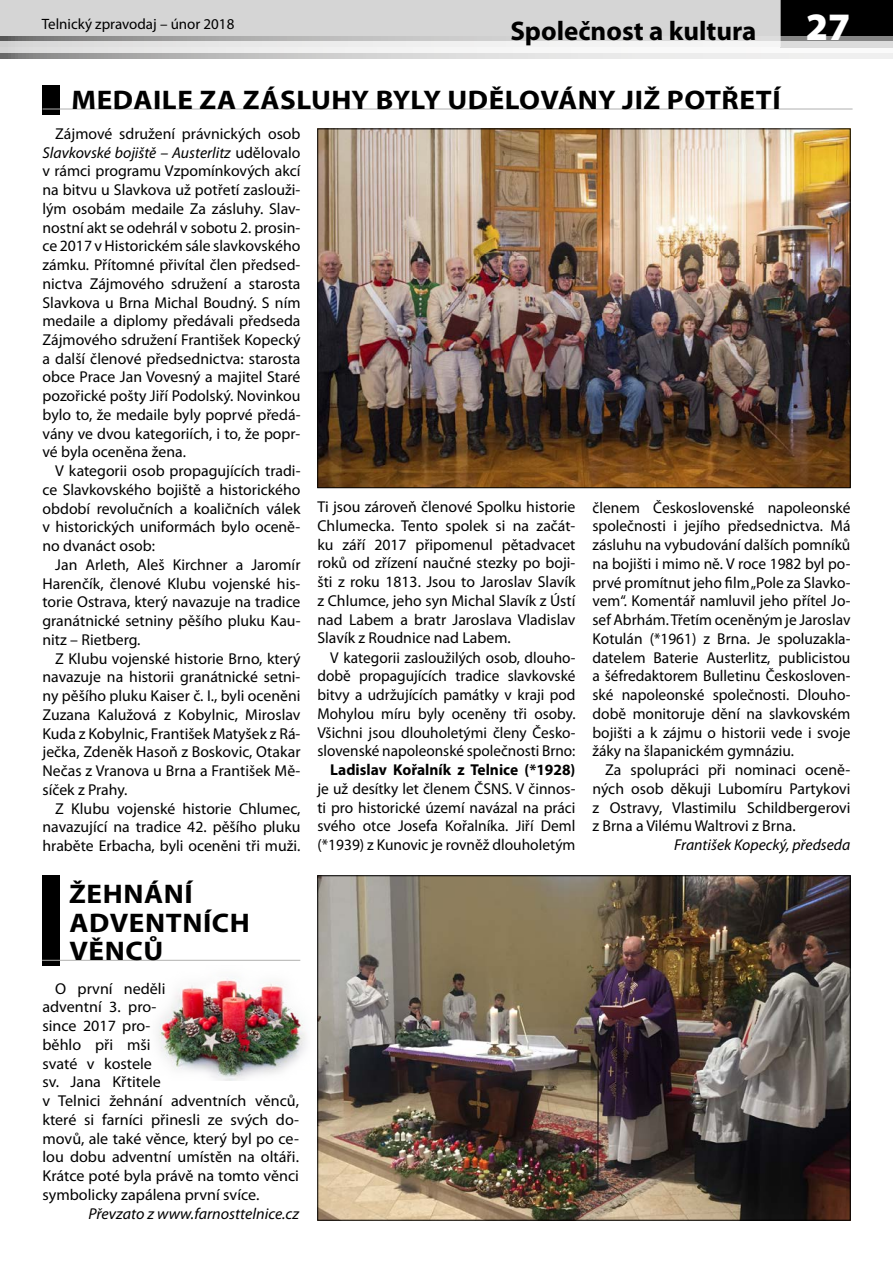
<style>
.page{position:relative;width:893px;height:1263px;background:#fff}
.page>*{position:absolute;margin:0;border:0;box-sizing:border-box;transform-origin:0 0}
.t1{font:900 39px "Myriad Pro";color:#fff}
.t2{font:700 27px/28.5px "Myriad Pro";letter-spacing:.02em;color:#000;scale:1.08 1}
.t3{font:700 27px "Myriad Pro";color:#000}
.t4{font:15.75px/18.8px "Myriad Pro";color:#000;text-align:justify}
.t5{font:italic 15.75px "Myriad Pro";color:#000}
.t6{font:700 15.75px "Myriad Pro";color:#000}
.t7{font:15px "Myriad Pro";color:#000}
.s1{font-style:italic}
</style>
<div class="page">
<div style="left:781px;top:0;width:112px;height:47px;background:#000"></div>
<div style="left:0;top:0;width:781px;height:47px;background:#d5d5d5"></div>
<svg style="left:0;top:37px;width:893px;height:21px"></svg>
<svg style="left:0;top:42px;width:893px;height:11px;fill:#f0f0f0"></svg>
<img style="left:319px;top:131px;width:529px;height:355px">
<img style="left:319px;top:877px;width:529px;height:341px">
<div style="left:43px;top:85px;width:17px;height:30px;background:#000"></div>
<hr style="left:43px;top:109px;width:810px;height:1px;background:#b1b1b0">
<div style="left:42px;top:875px;width:17px;height:91px;background:#000"></div>
<hr style="left:42px;top:960px;width:258px;height:1px;background:#b1b1b0">
<img style="left:158px;top:978px;width:148px;height:102px">
<p class="t7" style="left:42px;top:14px;width:194px">Telnický zpravodaj – únor 2018</p>
<h2 class="t3" style="left:510px;top:14px;width:248px">Společnost a kultura</h2>
<h1 class="t1" style="left:806px;top:0;width:46px">27</h1>
<h2 class="t2" style="left:72px;top:84px;width:658px">MEDAILE ZA ZÁSLUHY BYLY UDĚLOVÁNY JIŽ POTŘETÍ</h2>
<p class="t4" style="left:43px;top:124px;width:259px;text-indent:13px">Zájmové sdružení právnických osob <span class="s1">Slavkovské bojiště – Austerlitz</span> udělovalo v rámci programu Vzpomínkových akcí na bitvu u Slavkova už potřetí zaslouži&shy;lým osobám medaile Za zásluhy. Slav&shy;nostní akt se odehrál v sobotu 2. prosin&shy;ce 2017 v Historickém sále slavkovského zámku. Přítomné přivítal člen předsed&shy;nictva Zájmového sdružení a starosta Slavkova u Brna Michal Boudný. S ním medaile a diplomy předávali předseda Zájmového sdružení František Kopecký a další členové předsednictva: starosta obce Prace Jan Vovesný a majitel Staré pozořické pošty Jiří Podolský. Novinkou bylo to, že medaile byly poprvé předá&shy;vány ve dvou kategoriích, i to, že popr&shy;vé byla oceněna žena.</p>
<p class="t4" style="left:43px;top:461px;width:259px;text-indent:13px">V kategorii osob propagujících tradi&shy;ce Slavkovského bojiště a historického období revolučních a koaličních válek v historických uniformách bylo oceně&shy;no dvanáct osob:</p>
<p class="t4" style="left:43px;top:555px;width:259px;text-indent:13px">Jan Arleth, Aleš Kirchner a Jaromír Harenčík, členové Klubu vojenské his&shy;torie Ostrava, který navazuje na tradice granátnické setniny pěšího pluku Kau&shy;nitz – Rietberg.</p>
<p class="t4" style="left:43px;top:649px;width:259px;text-indent:13px">Z Klubu vojenské historie Brno, který navazuje na historii granátnické setni&shy;ny pěšího pluku Kaiser č. I., byli oceněni Zuzana Kalužová z Kobylnic, Miroslav Kuda z Kobylnic, František Matyšek z Rá&shy;ječka, Zdeněk Hasoň z Boskovic, Otakar Nečas z Vranova u Brna a František Mě&shy;síček z Prahy.</p>
<p class="t4" style="left:43px;top:799px;width:259px;text-indent:13px">Z Klubu vojenské historie Chlumec, navazující na tradice 42. pěšího pluku hraběte Erbacha, byli oceněni tři muži.</p>
<h2 class="t2" style="left:69px;top:879px;width:169px">ŽEHNÁNÍ<br>ADVENTNÍCH<br>VĚNCŮ</h2>
<p class="t4" style="left:43px;top:979px;width:258px;text-align:left;text-indent:13px">O první neděli<br>adventní 3. pro-<br>since 2017 pro-<br>běhlo při mši<br>svaté v kostele<br>sv. Jana Křtitele<br>v Telnici žehnání adventních věnců, které si farníci přinesli ze svých do&shy;movů, ale také věnce, který byl po ce&shy;lou dobu adventní umístěn na oltáři.<br>Krátce poté byla právě na tomto věnci symbolicky zapálena první svíce.</p>
<p class="t5" style="left:89px;top:1204px;width:212px">Převzato z www.farnosttelnice.cz</p>
<p class="t4" style="left:317px;top:497px;width:259px">Ti jsou zároveň členové Spolku historie Chlumecka. Tento spolek si na začát&shy;ku září 2017 připomenul pětadvacet roků od zřízení naučné stezky po boji&shy;šti z roku 1813. Jsou to Jaroslav Slavík z Chlumce, jeho syn Michal Slavík z Ústí nad Labem a bratr Jaroslava Vladislav Slavík z Roudnice nad Labem.</p>
<p class="t4" style="left:317px;top:648px;width:259px;text-indent:13px">V kategorii zasloužilých osob, dlouho&shy;době propagujících tradice slavkovské bitvy a udržujících památky v kraji pod Mohylou míru byly oceněny tři osoby.<br>Všichni jsou dlouholetými členy Česko&shy;slovenské napoleonské společnosti Brno:</p>
<p class="t6" style="left:330px;top:759px;width:247px">Ladislav Kořalník z Telnice (*1928)</p>
<p class="t4" style="left:317px;top:779px;width:259px">je už desítky let členem ČSNS. V činnos&shy;ti pro historické území navázal na práci svého otce Josefa Kořalníka. Jiří Deml (*1939) z Kunovic je rovněž dlouholetým</p>
<p class="t4" style="left:592px;top:498px;width:259px">členem Československé napoleonské společnosti i jejího předsednictva. Má zásluhu na vybudování dalších pomníků na bojišti i mimo ně. V roce 1982 byl po&shy;prvé promítnut jeho film „Pole za Slavko&shy;vem“. Komentář namluvil jeho přítel Jo&shy;sef Abrhám. Třetím oceněným je Jaroslav Kotulán (*1961) z Brna. Je spoluzakla&shy;datelem Baterie Austerlitz, publicistou a šéfredaktorem Bulletinu Českosloven&shy;ské napoleonské společnosti. Dlouho&shy;době monitoruje dění na slavkovském bojišti a k zájmu o historii vede i svoje žáky na šlapanickém gymnáziu.</p>
<p class="t4" style="left:592px;top:760px;width:259px;text-indent:13px">Za spolupráci při nominaci oceně&shy;ných osob děkuji Lubomíru Partykovi z Ostravy, Vlastimilu Schildbergerovi z Brna a Vilému Waltrovi z Brna.</p>
<p class="t5" style="left:674px;top:835px;width:178px">František Kopecký, předseda</p>
</div>
